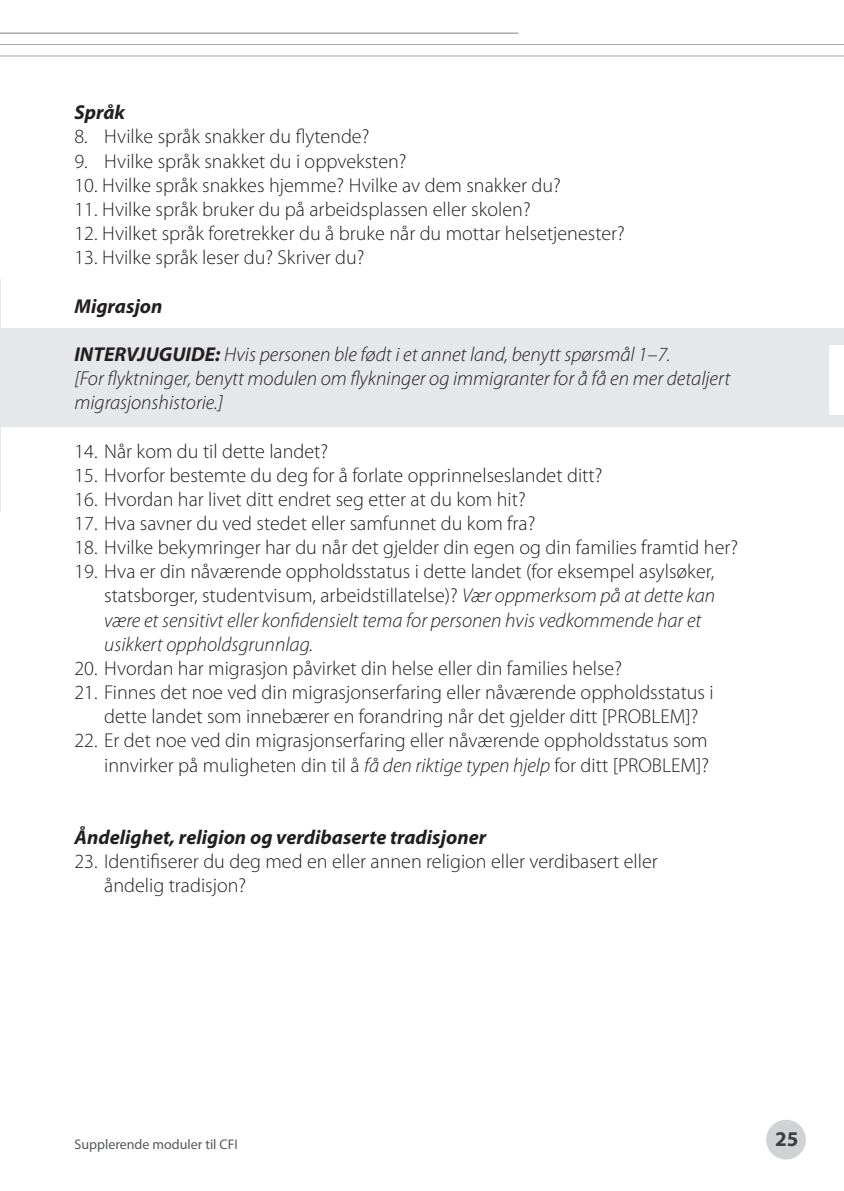
<style>
.page{position:relative;width:844px;height:1191px;background:#fff}
.page>*{position:absolute;margin:0;border:0;box-sizing:border-box;transform-origin:0 0}
.t1{font:700 21px "Myriad Pro";color:#3e3e3f}
.t2{font:300 20.12px/24.2px "Myriad Pro";color:#231f20}
.t3{font:italic 300 20.12px/24.2px "Myriad Pro";color:#231f20}
.t4{font:italic 700 20.12px "Myriad Pro";color:#231f20}
.t5{font:14px "Myriad Pro";color:#57585a}
.s1{font-weight:700}
.s2{font-style:normal}
.s3{font-style:italic}
</style>
<div class="page">
<hr style="left:0;top:33px;width:518px;height:1px;background:#808285">
<div style="left:766px;top:1119px;width:39px;height:40px;background:#d1d2d4;border-radius:50%"></div>
<hr style="left:0;top:44px;width:843px;height:1px;background:#a8a9ad">
<hr style="left:0;top:56px;width:843px;height:1px;background:#a8a9ad">
<div style="left:0;top:328px;width:843px;height:99px;background:#e6e7e9"></div>
<div style="left:828px;top:345px;width:15px;height:69px;background:#fff"></div>
<p class="t4" style="left:74px;top:99px;width:52px">Språk</p>
<p class="t2" style="left:74px;top:124px;width:296px">8. Hvilke språk snakker du flytende?</p>
<p class="t2" style="left:74px;top:149px;width:333px">9. Hvilke språk snakket du i oppveksten?</p>
<p class="t2" style="left:74px;top:173px;width:488px">10. Hvilke språk snakkes hjemme? Hvilke av dem snakker du?</p>
<p class="t2" style="left:74px;top:197px;width:457px">11. Hvilke språk bruker du på arbeidsplassen eller skolen?</p>
<p class="t2" style="left:74px;top:221px;width:551px">12. Hvilket språk foretrekker du å bruke når du mottar helsetjenester?</p>
<p class="t2" style="left:74px;top:245px;width:291px">13. Hvilke språk leser du? Skriver du?</p>
<p class="t4" style="left:74px;top:293px;width:89px">Migrasjon</p>
<p class="t3" style="left:74px;top:342px;width:657px"><span class="s1">INTERVJUGUIDE:</span> Hvis personen ble født i et annet land, benytt spørsmål 1–7.<br>[For flyktninger, benytt modulen om flykninger og immigranter for å få en mer detaljert migrasjonshistorie.]</p>
<p class="t2" style="left:74px;top:438px;width:255px">14. Når kom du til dette landet?</p>
<p class="t2" style="left:74px;top:463px;width:529px">15. Hvorfor bestemte du deg for å forlate opprinnelseslandet ditt?</p>
<p class="t2" style="left:74px;top:487px;width:452px">16. Hvordan har livet ditt endret seg etter at du kom hit?</p>
<p class="t2" style="left:74px;top:511px;width:462px">17. Hva savner du ved stedet eller samfunnet du kom fra?</p>
<p class="t2" style="left:74px;top:535px;width:665px">18. Hvilke bekymringer har du når det gjelder din egen og din families framtid her?</p>
<p class="t3" style="left:104px;top:559px;width:612px;text-indent:-30px"><span class="s2">19. Hva er din nåværende oppholdsstatus i dette landet (for eksempel asylsøker, statsborger, studentvisum, arbeidstillatelse)?</span> Vær oppmerksom på at dette kan være et sensitivt eller konfidensielt tema for personen hvis vedkommende har et usikkert oppholdsgrunnlag.</p>
<p class="t2" style="left:74px;top:656px;width:549px">20. Hvordan har migrasjon påvirket din helse eller din families helse?</p>
<p class="t2" style="left:104px;top:680px;width:611px;text-indent:-30px">21. Finnes det noe ved din migrasjonserfaring eller nåværende oppholdsstatus i dette landet som innebærer en forandring når det gjelder ditt [PROBLEM]?</p>
<p class="t2" style="left:74px;top:728px;width:636px;text-align:right">22. Er det noe ved din migrasjonserfaring eller nåværende oppholdsstatus som innvirker på muligheten din til å <span class="s3">få den riktige typen hjelp</span> for ditt [PROBLEM]?</p>
<p class="t4" style="left:74px;top:824px;width:413px">Åndelighet, religion og verdibaserte tradisjoner</p>
<p class="t2" style="left:104px;top:849px;width:555px;text-indent:-30px">23. Identifiserer du deg med en eller annen religion eller verdibasert eller åndelig tradisjon?</p>
<p class="t5" style="left:74px;top:1135px;width:165px">Supplerende moduler til CFI</p>
<p class="t1" style="left:775px;top:1124px;width:25px">25</p>
</div>
